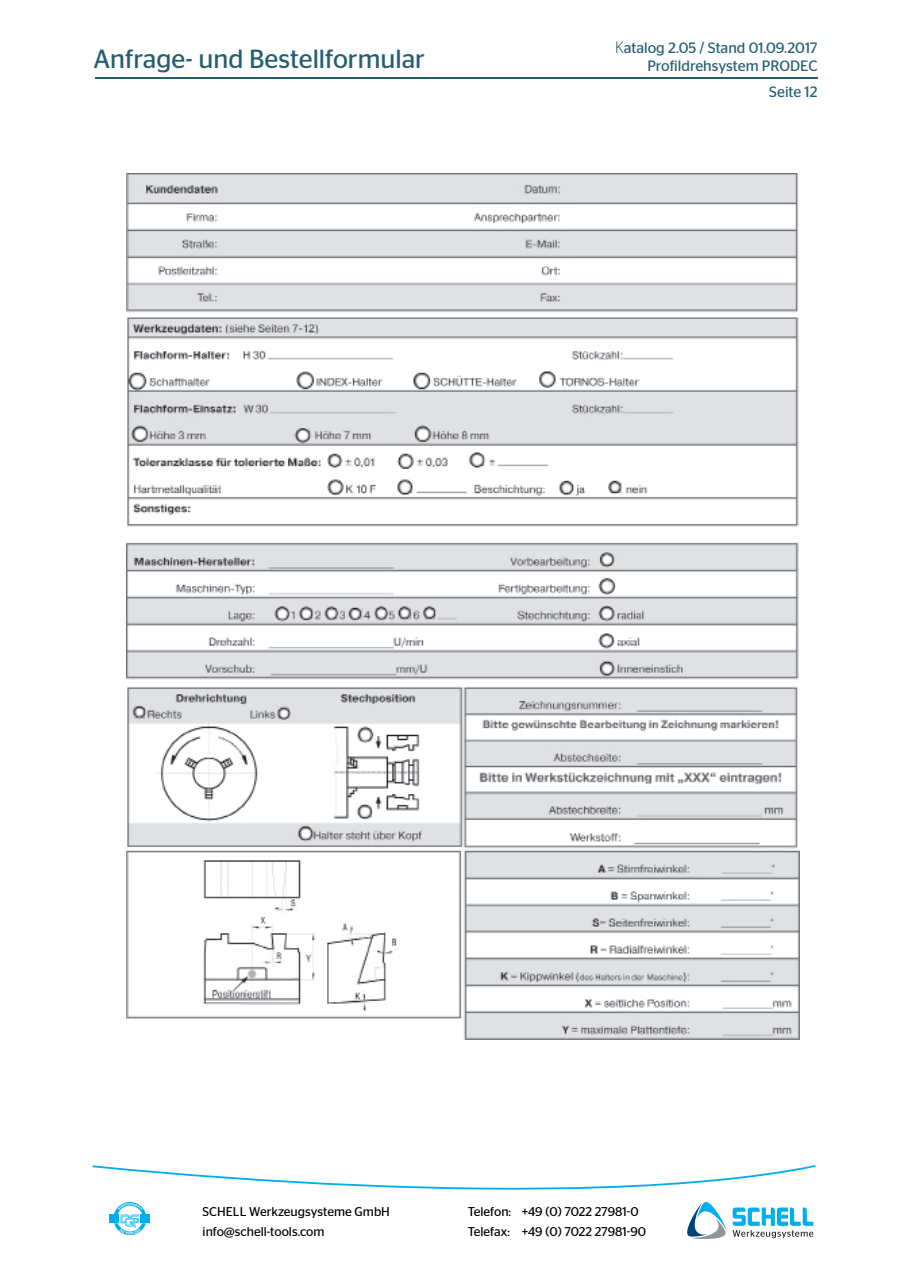
<style>
.page{position:relative;width:910px;height:1280px;background:#fff}
.page>*{position:absolute;margin:0;border:0;box-sizing:border-box;transform-origin:0 0}
.t1{font:26.25px "Stag Sans";color:#245e70}
.t2{font:15px/18px "Stag Sans";color:#245e70;text-align:right}
.t3{font:12.75px/19.8px "Stag Sans";color:#010001}
.s1{font-family:"Koz Go Pro";font-weight:300}
</style>
<div class="page">
<hr style="left:95px;top:77px;width:723px;height:1px;background:#245e70">
<img style="left:126px;top:173px;width:673px;height:867px">
<svg style="left:687px;top:1202px;width:126px;height:37px"></svg>
<svg style="left:92px;top:1165px;width:724px;height:25px"></svg>
<svg style="left:110px;top:1202px;width:40px;height:33px"></svg>
<h1 class="t1" style="left:94px;top:44px;width:333px">Anfrage- und Bestellformular</h1>
<p class="t2" style="left:615px;top:39px;width:204px"><span class="s1">K</span>atalog 2.05 / Stand 01.09.2017<br>Profildrehsystem PRODEC</p>
<p class="t2" style="left:769px;top:82px;width:50px">Seite 12</p>
<p class="t3" style="left:203px;top:1201px;width:189px">SCHELL Werkzeugsysteme GmbH info@schell-tools.com</p>
<p class="t3" style="left:468px;top:1201px;width:180px">Telefon: +49 (0) 7022 27981-0<br>Telefax: +49 (0) 7022 27981-90</p>
</div>
